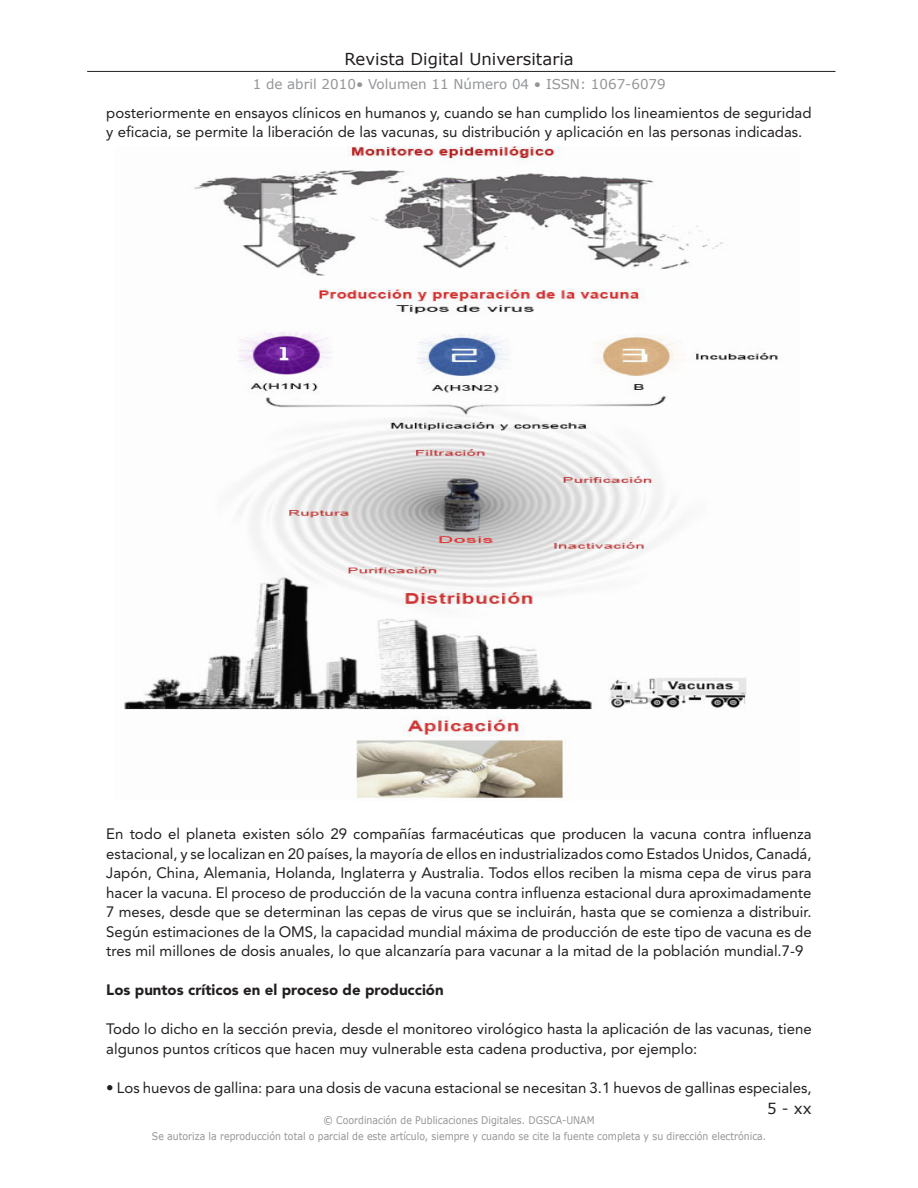
<style>
.page{position:relative;width:918px;height:1188px;background:#fff}
.page>*{position:absolute;margin:0;border:0;box-sizing:border-box;transform-origin:0 0}
.t1{font:16.5px "Verdana";color:#231f20}
.cuerpo{font:15px/19.5px "Avenir";color:#231f20}
.cuerpo-2{font:900 15px "Avenir";color:#231f20}
.t2{font:15px "Verdana";color:#231f20}
.t3{font:13.5px "Verdana";color:#939598}
.t4{font:10.5px/15.9px "Verdana";color:#939598;text-align:center;scale:.89 1}
.s1{color:#808285}
</style>
<div class="page">
<hr style="left:87px;top:71px;width:749px;height:1px;background:#231f20">
<img style="left:124px;top:147px;width:654px;height:652px">
<p class="t1" style="left:345px;top:49px;width:231px">Revista Digital Universitaria</p>
<p class="t3" style="left:253px;top:76px;width:415px">1 de abril 2010• Volumen 11 Número 04 • ISSN: 1067-6079</p>
<p class="cuerpo" style="left:106px;top:103px;width:707px">posteriormente en ensayos clínicos en humanos y, cuando se han cumplido los lineamientos de seguridad y eficacia, se permite la liberación de las vacunas, su distribución y aplicación en las personas indicadas.</p>
<p class="cuerpo" style="left:106px;top:824px;width:707px;text-align:justify">En todo el planeta existen sólo 29 compañías farmacéuticas que producen la vacuna contra influenza estacional, y se localizan en 20 países, la mayoría de ellos en industrializados como Estados Unidos, Canadá, Japón, China, Alemania, Holanda, Inglaterra y Australia. Todos ellos reciben la misma cepa de virus para hacer la vacuna. El proceso de producción de la vacuna contra influenza estacional dura aproximadamente 7 meses, desde que se determinan las cepas de virus que se incluirán, hasta que se comienza a distribuir.<br>Según estimaciones de la OMS, la capacidad mundial máxima de producción de este tipo de vacuna es de tres mil millones de dosis anuales, lo que alcanzaría para vacunar a la mitad de la población mundial.7-9</p>
<p class="cuerpo-2" style="left:106px;top:981px;width:339px">Los puntos críticos en el proceso de producción</p>
<p class="cuerpo" style="left:106px;top:1019px;width:707px">Todo lo dicho en la sección previa, desde el monitoreo virológico hasta la aplicación de las vacunas, tiene algunos puntos críticos que hacen muy vulnerable esta cadena productiva, por ejemplo:</p>
<p class="cuerpo" style="left:106px;top:1078px;width:707px">• Los huevos de gallina: para una dosis de vacuna estacional se necesitan 3.1 huevos de gallinas especiales,</p>
<p class="t2" style="left:767px;top:1099px;width:46px">5 - xx</p>
<p class="t4" style="left:152px;top:1112px;width:692px"><span class="s1">©</span> Coordinación de Publicaciones Digitales. DGSCA-UNAM<br>Se autoriza la reproducción total o parcial de este artículo, siempre y cuando se cite la fuente completa y su dirección electrónica.</p>
</div>
